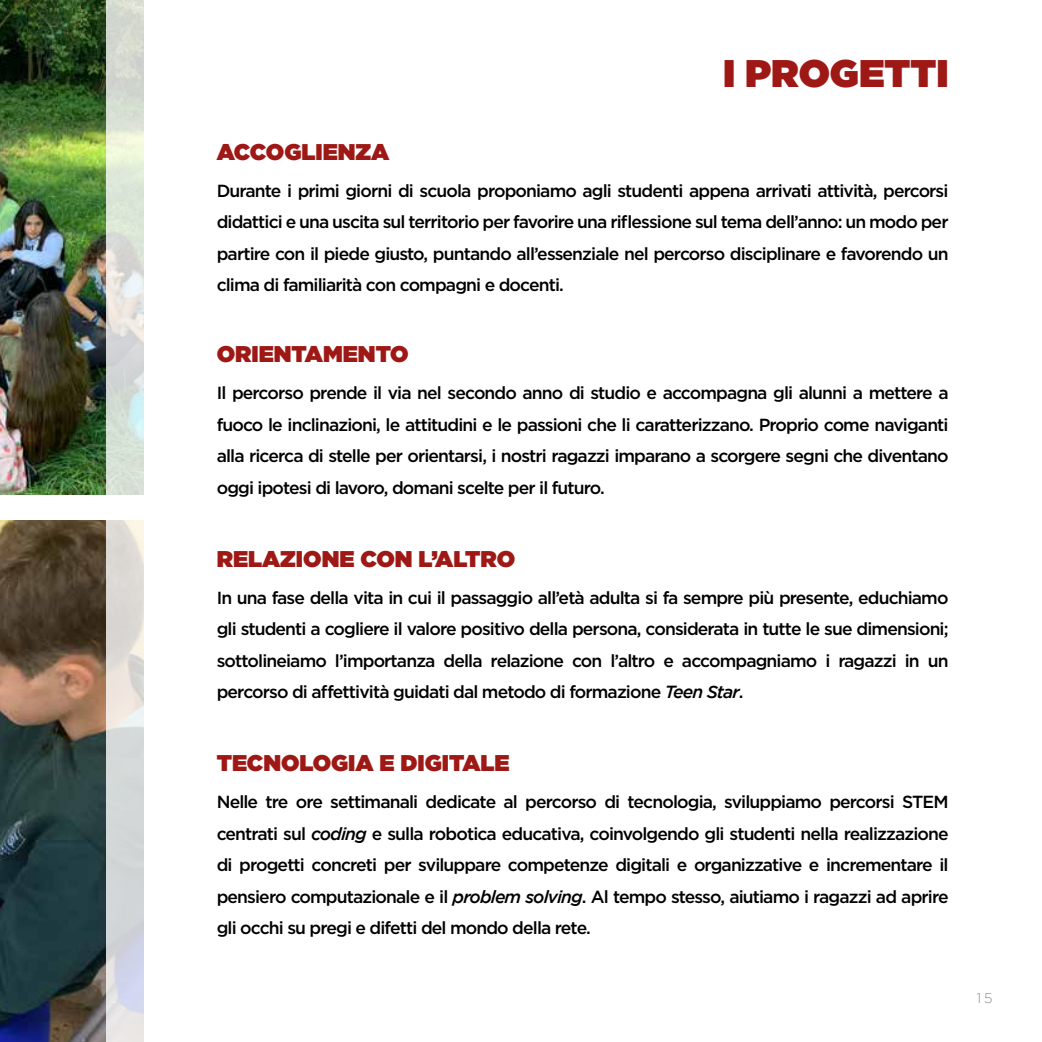
<style>
.page{position:relative;width:1042px;height:1042px;background:#fff}
.page>*{position:absolute;margin:0;border:0;box-sizing:border-box;transform-origin:0 0}
.t1{font:900 38.5px "Gotham";color:#9e1915}
.t2{font:900 22.75px "Gotham";color:#9e1915}
.t3{font:500 17.5px/31.5px "Gotham";letter-spacing:-.05em;color:#000;text-align:justify}
.t4{font:200 14px "Gotham";color:#595957}
.s1{font-style:italic}
</style>
<div class="page">
<img style="left:0;top:520px;width:107px;height:522px">
<img style="left:0;top:0;width:107px;height:494px">
<svg style="left:107px;top:0;width:37px;height:1042px;background:#dbdeda"></svg>
<h2 class="t2" style="left:217px;top:135px;width:174px">ACCOGLIENZA</h2>
<h1 class="t1" style="left:723px;top:46px;width:227px">I PROGETTI</h1>
<p class="t3" style="left:217px;top:175px;width:733px">Durante i primi giorni di scuola proponiamo agli studenti appena arrivati attività, percorsi didattici e una uscita sul territorio per favorire una riflessione sul tema dell’anno: un modo per partire con il piede giusto, puntando all’essenziale nel percorso disciplinare e favorendo un clima di familiarità con compagni e docenti.</p>
<h2 class="t2" style="left:217px;top:338px;width:193px">ORIENTAMENTO</h2>
<p class="t3" style="left:217px;top:377px;width:733px">Il percorso prende il via nel secondo anno di studio e accompagna gli alunni a mettere a fuoco le inclinazioni, le attitudini e le passioni che li caratterizzano. Proprio come naviganti alla ricerca di stelle per orientarsi, i nostri ragazzi imparano a scorgere segni che diventano oggi ipotesi di lavoro, domani scelte per il futuro.</p>
<h2 class="t2" style="left:217px;top:542px;width:300px">RELAZIONE CON L’ALTRO</h2>
<p class="t3" style="left:217px;top:582px;width:733px">In una fase della vita in cui il passaggio all’età adulta si fa sempre più presente, educhiamo gli studenti a cogliere il valore positivo della persona, considerata in tutte le sue dimensioni; sottolineiamo l’importanza della relazione con l’altro e accompagniamo i ragazzi in un percorso di affettività guidati dal metodo di formazione <span class="s1">Teen Star</span>.</p>
<h2 class="t2" style="left:217px;top:746px;width:294px">TECNOLOGIA E DIGITALE</h2>
<p class="t3" style="left:217px;top:786px;width:733px">Nelle tre ore settimanali dedicate al percorso di tecnologia, sviluppiamo percorsi STEM centrati sul <span class="s1">coding</span> e sulla robotica educativa, coinvolgendo gli studenti nella realizzazione di progetti concreti per sviluppare competenze digitali e organizzative e incrementare il pensiero computazionale e il <span class="s1">problem solving</span>. Al tempo stesso, aiutiamo i ragazzi ad aprire gli occhi su pregi e difetti del mondo della rete.</p>
<p class="t4" style="left:976px;top:990px;width:17px">15</p>
</div>
